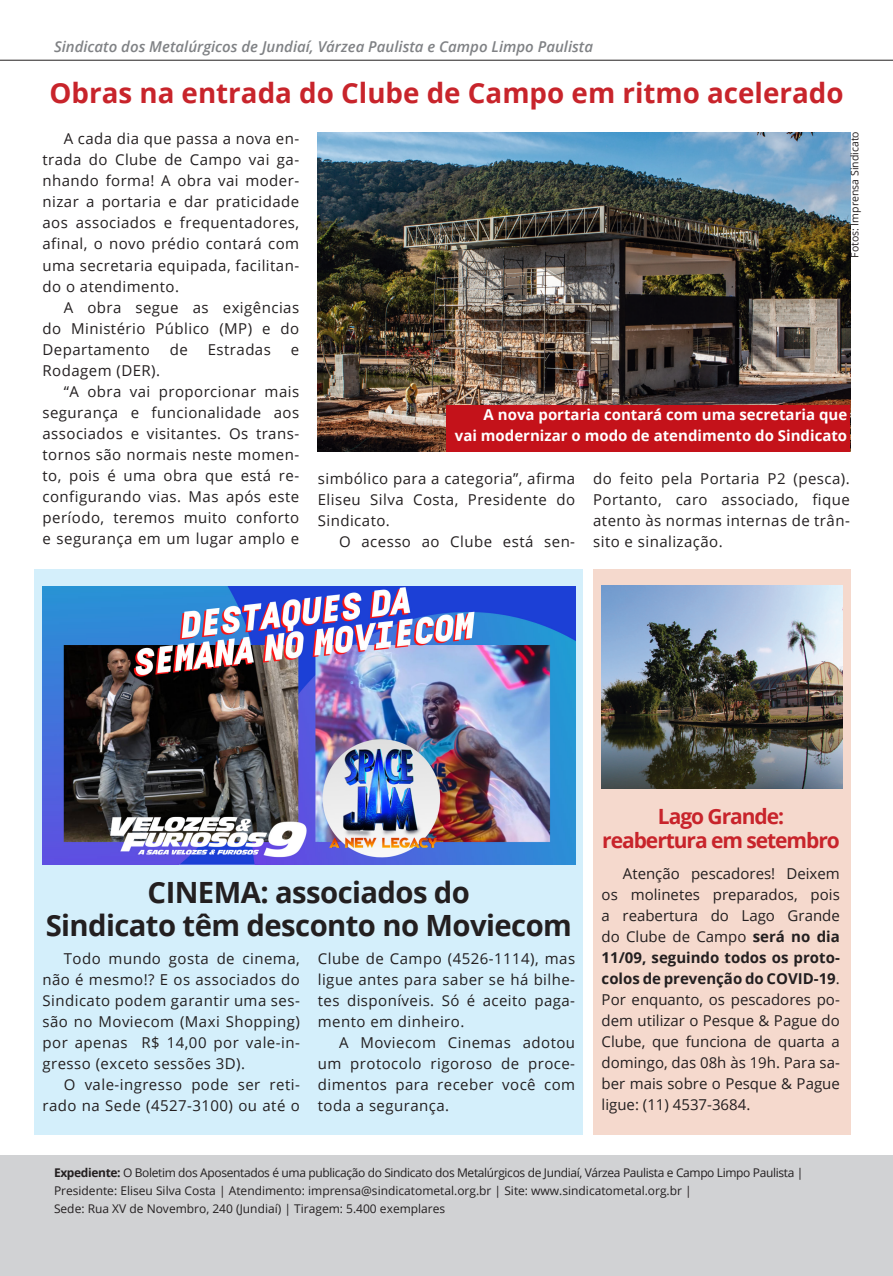
<style>
.page{position:relative;width:893px;height:1276px;background:#fff}
.page>*{position:absolute;margin:0;border:0;box-sizing:border-box;transform-origin:0 0}
.Manchete_1{font:700 29.25px "Open Sans";letter-spacing:-.02em;color:#231f20}
.Manchete_1-2{font:700 27.75px "Open Sans";color:#c8242b}
.Corpo_1{font:700 21px "Open Sans";letter-spacing:-.05em;color:#c8242b}
.Corpo_1-2{font:15px/21px "Open Sans";letter-spacing:.03em;color:#231f20;text-align:justify}
.Corpo_1-3{font:700 15px "Open Sans";color:#fff}
.Subheading{font:italic 600 15px "Open Sans";color:#808285}
.texto{font:12px "Open Sans";color:#231f20}
.texto-2{font:12px "Open Sans";letter-spacing:-.03em;color:#231f20}
.Corpo_1-4{font:10.5px "Open Sans";color:#231f20}
.s1{font-weight:700}
</style>
<div class="page">
<div style="left:593px;top:569px;width:257px;height:565px;background:#f5d9cd"></div>
<div style="left:34px;top:569px;width:549px;height:565px;background:#d4effb"></div>
<div style="left:0;top:1156px;width:893px;height:120px;background:#d1d2d4"></div>
<hr style="left:0;top:60px;width:893px;height:1px;background:#231f20">
<img style="left:318px;top:133px;width:532px;height:319px">
<img style="left:602px;top:586px;width:241px;height:202px">
<div style="left:446px;top:405px;width:404px;height:47px;background:#c4121a"></div>
<img style="left:43px;top:587px;width:532px;height:277px">
<p class="Subheading" style="left:54px;top:36px;width:541px">Sindicato dos Metalúrgicos de Jundiaí, Várzea Paulista e Campo Limpo Paulista</p>
<p class="Manchete_1-2" style="left:49px;top:74px;width:796px">Obras na entrada do Clube de Campo em ritmo acelerado</p>
<p class="Corpo_1-2" style="left:43px;top:128px;width:258px;text-indent:21px">A cada dia que passa a nova en&shy;trada do Clube de Campo vai ga&shy;nhando forma! A obra vai moder&shy;nizar a portaria e dar praticidade aos associados e frequentadores, afinal, o novo prédio contará com uma secretaria equipada, facilitan&shy;do o atendimento.</p>
<p class="Corpo_1-2" style="left:43px;top:296px;width:258px;text-indent:21px">A obra segue as exigências do Ministério Público (MP) e do Departamento</p>
<p class="Corpo_1-2" style="left:170px;top:338px;width:20px">de</p>
<p class="Corpo_1-2" style="left:208px;top:338px;width:65px">Estradas</p>
<p class="Corpo_1-2" style="left:291px;top:338px;width:10px">e</p>
<p class="Corpo_1-4" style="left:847px;top:258px;width:128px;rotate:-90deg">Fotos: Imprensa Sindicato</p>
<p class="Corpo_1-2" style="left:43px;top:359px;width:119px">Rodagem (DER).</p>
<p class="Corpo_1-2" style="left:43px;top:380px;width:258px;text-indent:21px">“A obra vai proporcionar mais segurança e funcionalidade aos associados e visitantes. Os trans&shy;tornos são normais neste momen&shy;to, pois é uma obra que está re&shy;configurando vias. Mas após este período, teremos muito conforto e segurança em um lugar amplo e</p>
<p class="Corpo_1-3" style="left:484px;top:404px;width:365px">A nova portaria contará com uma secretaria que</p>
<p class="Corpo_1-3" style="left:455px;top:425px;width:394px">vai modernizar o modo de atendimento do Sindicato</p>
<p class="Corpo_1-2" style="left:318px;top:468px;width:259px">simbólico para a categoria”, afirma Eliseu Silva Costa, Presidente do Sindicato.</p>
<p class="Corpo_1-2" style="left:339px;top:531px;width:238px">O acesso ao Clube está sen-</p>
<p class="Corpo_1-2" style="left:593px;top:468px;width:258px">do feito pela Portaria P2 (pesca).<br>Portanto, caro associado, fique atento às normas internas de trân&shy;sito e sinalização.</p>
<p class="Corpo_1" style="left:658px;top:801px;width:128px">Lago Grande:</p>
<p class="Corpo_1" style="left:602px;top:825px;width:239px">reabertura em setembro</p>
<p class="Manchete_1" style="left:148px;top:872px;width:324px">CINEMA: associados do</p>
<p class="Manchete_1" style="left:46px;top:905px;width:528px">Sindicato têm desconto no Moviecom</p>
<p class="Corpo_1-2" style="left:43px;top:948px;width:259px;text-indent:21px">Todo mundo gosta de cinema, não é mesmo!? E os associados do Sindicato podem garantir uma ses&shy;são no Moviecom (Maxi Shopping) por apenas R$ 14,00 por vale-in&shy;gresso (exceto sessões 3D).</p>
<p class="Corpo_1-2" style="left:43px;top:1074px;width:259px;text-align:right">O vale-ingresso pode ser reti&shy;rado na Sede (4527-3100) ou até o</p>
<p class="Corpo_1-2" style="left:318px;top:948px;width:259px">Clube de Campo (4526-1114), mas ligue antes para saber se há bilhe&shy;tes disponíveis. Só é aceito paga&shy;mento em dinheiro.</p>
<p class="Corpo_1-2" style="left:318px;top:1032px;width:259px;text-indent:21px">A Moviecom Cinemas adotou um protocolo rigoroso de proce&shy;dimentos para receber você com toda a segurança.</p>
<p class="Corpo_1-2" style="left:602px;top:862px;width:240px;text-indent:21px">Atenção pescadores! Deixem os molinetes preparados, pois a reabertura do Lago Grande do Clube de Campo <span class="s1">será no dia 11/09, seguindo todos os proto&shy;colos de prevenção do COVID-19</span>.<br>Por enquanto, os pescadores po&shy;dem utilizar o Pesque &amp; Pague do Clube, que funciona de quarta a domingo, das 08h às 19h. Para sa&shy;ber mais sobre o Pesque &amp; Pague ligue: (11) 4537-3684.</p>
<p class="texto-2" style="left:54px;top:1164px;width:751px"><span class="s1">Expediente:</span> O Boletim dos Aposentados é uma publicação do Sindicato dos Metalúrgicos de Jundiaí, Várzea Paulista e Campo Limpo Paulista |</p>
<p class="texto" style="left:54px;top:1182px;width:639px">Presidente: Eliseu Silva Costa | Atendimento: imprensa@sindicatometal.org.br | Site: www.sindicatometal.org.br |</p>
<p class="texto" style="left:54px;top:1200px;width:393px">Sede: Rua XV de Novembro, 240 (Jundiaí) | Tiragem: 5.400 exemplares</p>
</div>
